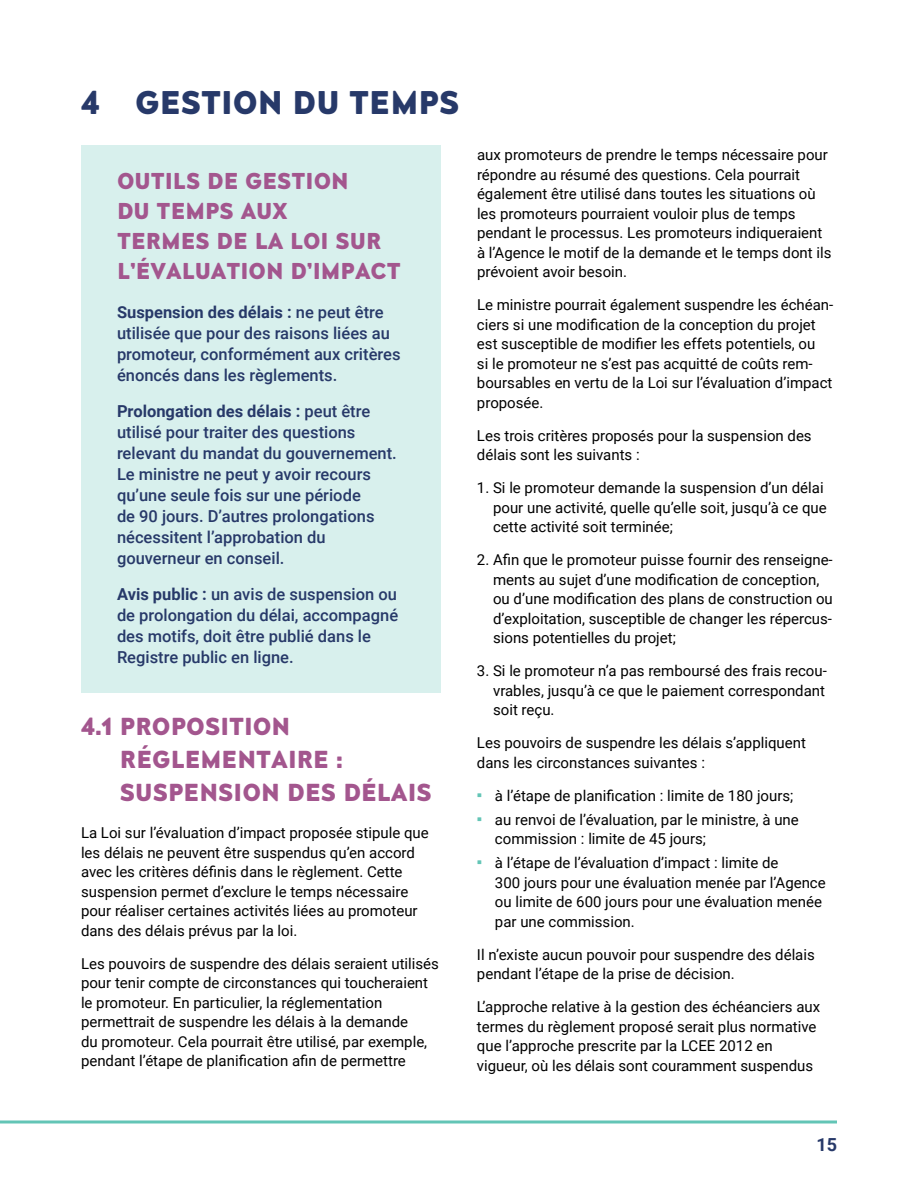
<style>
.page{position:relative;width:918px;height:1188px;background:#fff}
.page>*{position:absolute;margin:0;border:0;box-sizing:border-box;transform-origin:0 0}
.t1{font:30px "Canada 150 Display";color:#273969}
.t2{font:22.5px/33px "Canada 150 Display";color:#a3568e}
.t3{font:21px/30px "Canada 150 Display";color:#a3568e}
.t4{font:700 18px "Roboto";color:#273969}
.t5{font:500 16.5px/21px "Roboto";color:#273969}
.t6{font:15px/19.5px "Roboto";color:#000}
.s1{font-weight:700}
.s2{font-family:"Canada 150 Display";color:#63c5b6}
</style>
<div class="page">
<svg style="left:0;top:1120px;width:837px;height:4px;background:#89d3c8"></svg>
<div style="left:81px;top:146px;width:360px;height:547px;background:#d8f0ed"></div>
<h1 class="t1" style="left:81px;top:80px;width:380px">4 GESTION DU TEMPS</h1>
<h3 class="t3" style="left:117px;top:166px;width:285px">OUTILS DE GESTION<br>DU TEMPS AUX<br>TERMES DE LA LOI SUR<br>L’ÉVALUATION D’IMPACT</h3>
<p class="t5" style="left:117px;top:301px;width:285px"><span class="s1">Suspension des délais :</span> ne peut être utilisée que pour des raisons liées au promoteur, conformément aux critères énoncés dans les règlements.</p>
<p class="t5" style="left:117px;top:400px;width:281px"><span class="s1">Prolongation des délais :</span> peut être utilisé pour traiter des questions relevant du mandat du gouvernement.<br>Le ministre ne peut y avoir recours qu’une seule fois sur une période<br>de 90 jours. D’autres prolongations nécessitent l’approbation du gouverneur en conseil.</p>
<p class="t5" style="left:117px;top:583px;width:283px"><span class="s1">Avis public :</span> un avis de suspension ou de prolongation du délai, accompagné des motifs, doit être publié dans le Registre public en ligne.</p>
<h2 class="t2" style="left:120px;top:710px;width:313px;text-indent:-39px">4.1 PROPOSITION<br>RÉGLEMENTAIRE :<br>SUSPENSION DES DÉLAIS</h2>
<p class="t6" style="left:81px;top:823px;width:349px">La Loi sur l’évaluation d’impact proposée stipule que les délais ne peuvent être suspendus qu’en accord avec les critères définis dans le règlement. Cette suspension permet d’exclure le temps nécessaire pour réaliser certaines activités liées au promoteur dans des délais prévus par la loi.</p>
<p class="t6" style="left:81px;top:953px;width:359px">Les pouvoirs de suspendre des délais seraient utilisés pour tenir compte de circonstances qui toucheraient le promoteur. En particulier, la réglementation permettrait de suspendre les délais à la demande<br>du promoteur. Cela pourrait être utilisé, par exemple, pendant l’étape de planification afin de permettre</p>
<p class="t6" style="left:477px;top:145px;width:356px">aux promoteurs de prendre le temps nécessaire pour répondre au résumé des questions. Cela pourrait également être utilisé dans toutes les situations où les promoteurs pourraient vouloir plus de temps pendant le processus. Les promoteurs indiqueraient à l’Agence le motif de la demande et le temps dont ils prévoient avoir besoin.</p>
<p class="t6" style="left:477px;top:295px;width:358px">Le ministre pourrait également suspendre les échéan&shy;ciers si une modification de la conception du projet est susceptible de modifier les effets potentiels, ou<br>si le promoteur ne s’est pas acquitté de coûts rem&shy;boursables en vertu de la Loi sur l’évaluation d’impact proposée.</p>
<p class="t6" style="left:477px;top:425px;width:336px">Les trois critères proposés pour la suspension des délais sont les suivants :</p>
<p class="t6" style="left:493px;top:478px;width:335px;text-indent:-16px">1. Si le promoteur demande la suspension d’un délai pour une activité, quelle qu’elle soit, jusqu’à ce que cette activité soit terminée;</p>
<p class="t6" style="left:493px;top:550px;width:341px;text-indent:-16px">2. Afin que le promoteur puisse fournir des renseigne&shy;ments au sujet d’une modification de conception, ou d’une modification des plans de construction ou d’exploitation, susceptible de changer les répercus&shy;sions potentielles du projet;</p>
<p class="t6" style="left:493px;top:661px;width:335px;text-align:justify;text-indent:-16px">3. Si le promoteur n’a pas remboursé des frais recou&shy;vrables, jusqu’à ce que le paiement correspondant soit reçu.</p>
<p class="t6" style="left:477px;top:733px;width:331px">Les pouvoirs de suspendre les délais s’appliquent dans les circonstances suivantes :</p>
<p class="t6" style="left:477px;top:783px;width:323px;line-height:24px"><span class="s2">Ӧ</span> à l’étape de planification : limite de 180 jours;<br><span class="s2">Ӧ</span> au renvoi de l’évaluation, par le ministre, à une</p>
<p class="t6" style="left:477px;top:826px;width:303px;line-height:24px;text-indent:18px">commission : limite de 45 jours;<br><span class="s2">Ӧ</span> à l’étape de l’évaluation d’impact : limite de</p>
<p class="t6" style="left:495px;top:872px;width:332px">300 jours pour une évaluation menée par l’Agence ou limite de 600 jours pour une évaluation menée par une commission.</p>
<p class="t6" style="left:477px;top:944px;width:339px">Il n’existe aucun pouvoir pour suspendre des délais pendant l’étape de la prise de décision.</p>
<p class="t6" style="left:477px;top:997px;width:345px">L’approche relative à la gestion des échéanciers aux termes du règlement proposé serait plus normative que l’approche prescrite par la LCEE 2012 en vigueur, où les délais sont couramment suspendus</p>
<p class="t4" style="left:816px;top:1131px;width:22px">15</p>
</div>
